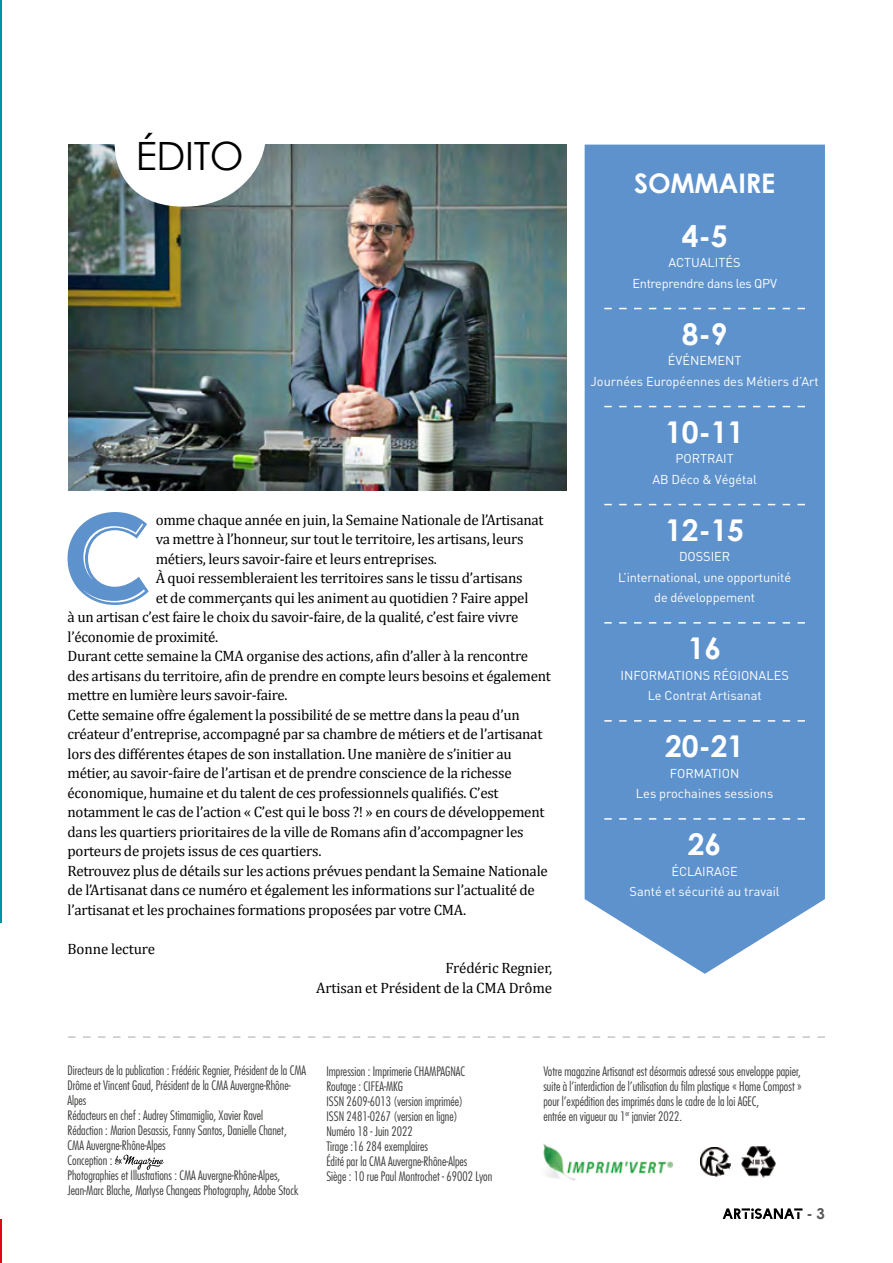
<style>
.page{position:relative;width:893px;height:1263px;background:#fff}
.page>*{position:absolute;margin:0;border:0;box-sizing:border-box;transform-origin:0 0}
.Texte_Lettrine{font:700 126.45px "Town 22 Emboss";color:#5e92cd}
.t1{font:39px "Century Gothic";letter-spacing:-.01em;color:#000}
.t2{font:700 30px "Century Gothic";letter-spacing:-.01em;color:#fff}
.t3{font:700 27px "Century Gothic";letter-spacing:-.01em;color:#fff}
.Texte_Lettrine-2{font:15px/19.5px "Cambria";letter-spacing:-.015em;color:#000}
.t4{font:700 15px "Century Gothic";color:#575756}
.Ours{font:300 condensed 12.75px/15px "Futura";color:#3c3c3b}
.Encadré{font:12.75px/20.2px "DIN";color:#fff;text-align:center}
.Encadré-2{font:12.75px/20.2px "DIN";letter-spacing:-.02em;color:#fff;text-align:center}
</style>
<div class="page">
<hr style="left:0;top:0;width:1px;height:923px;background:#0091a7">
<hr style="left:0;top:1219px;width:1px;height:44px;background:#e30613">
<svg style="left:68px;top:1036px;width:757px;height:2px"></svg>
<svg style="left:115px;top:1155px;width:49px;height:15px"></svg>
<img style="left:543px;top:1143px;width:131px;height:38px">
<img style="left:741px;top:1146px;width:34px;height:32px">
<img style="left:700px;top:1147px;width:30px;height:29px">
<img style="left:68px;top:145px;width:499px;height:345px">
<svg style="left:115px;top:144px;width:151px;height:63px"></svg>
<div style="left:585px;top:145px;width:240px;height:829px;background:#5e92cd"></div>
<svg style="left:604px;top:308px;width:201px;height:1px"></svg>
<svg style="left:604px;top:406px;width:201px;height:1px"></svg>
<svg style="left:604px;top:504px;width:201px;height:1px"></svg>
<svg style="left:604px;top:622px;width:201px;height:2px"></svg>
<svg style="left:604px;top:720px;width:201px;height:2px"></svg>
<svg style="left:604px;top:818px;width:201px;height:2px"></svg>
<svg style="left:723px;top:1208px;width:79px;height:11px"></svg>
<p class="t1" style="left:136px;top:132px;width:109px">ÉDITO</p>
<p class="Texte_Lettrine" style="left:63px;top:486px;width:90px">C</p>
<p class="Texte_Lettrine-2" style="left:156px;top:510px;width:389px">omme chaque année en juin, la Semaine Nationale de l’Artisanat va mettre à l’honneur, sur tout le territoire, les artisans, leurs métiers, leurs savoir-faire et leurs entreprises.</p>
<p class="Texte_Lettrine-2" style="left:156px;top:568px;width:368px">À quoi ressembleraient les territoires sans le tissu d’artisans</p>
<p class="Texte_Lettrine-2" style="left:156px;top:588px;width:374px">et de commerçants qui les animent au quotidien ? Faire appel</p>
<p class="Texte_Lettrine-2" style="left:68px;top:607px;width:453px">à un artisan c’est faire le choix du savoir-faire, de la qualité, c’est faire vivre</p>
<p class="Texte_Lettrine-2" style="left:68px;top:627px;width:152px">l’économie de proximité.</p>
<p class="Texte_Lettrine-2" style="left:68px;top:646px;width:485px">Durant cette semaine la CMA organise des actions, afin d’aller à la rencontre des artisans du territoire, afin de prendre en compte leurs besoins et également mettre en lumière leurs savoir-faire.</p>
<p class="Texte_Lettrine-2" style="left:68px;top:705px;width:478px">Cette semaine offre également la possibilité de se mettre dans la peau d’un créateur d’entreprise, accompagné par sa chambre de métiers et de l’artisanat lors des différentes étapes de son installation. Une manière de s’initier au métier, au savoir-faire de l’artisan et de prendre conscience de la richesse économique, humaine et du talent de ces professionnels qualifiés. C’est notamment le cas de l’action « C’est qui le boss ?! » en cours de développement dans les quartiers prioritaires de la ville de Romans afin d’accompagner les porteurs de projets issus de ces quartiers.</p>
<p class="Texte_Lettrine-2" style="left:68px;top:861px;width:482px">Retrouvez plus de détails sur les actions prévues pendant la Semaine Nationale de l’Artisanat dans ce numéro et également les informations sur l’actualité de l’artisanat et les prochaines formations proposées par votre CMA.</p>
<p class="Texte_Lettrine-2" style="left:68px;top:939px;width:89px">Bonne lecture</p>
<p class="Texte_Lettrine-2" style="left:446px;top:958px;width:108px">Frédéric Regnier,</p>
<p class="Texte_Lettrine-2" style="left:316px;top:978px;width:237px">Artisan et Président de la CMA Drôme</p>
<p class="t3" style="left:634px;top:166px;width:142px">SOMMAIRE</p>
<h5 class="t2" style="left:682px;top:217px;width:47px">4-5</h5>
<p class="Encadré-2" style="left:632px;top:252px;width:146px">ACTUALITÉS<br>Entreprendre dans les QPV</p>
<h5 class="t2" style="left:682px;top:315px;width:47px">8-9</h5>
<p class="Encadré" style="left:591px;top:350px;width:230px">ÉVÉNEMENT<br>Journées Européennes des Métiers d’Art</p>
<h5 class="t2" style="left:665px;top:413px;width:80px">10-11</h5>
<p class="Encadré" style="left:652px;top:448px;width:106px">PORTRAIT<br>AB Déco &amp; Végétal</p>
<h5 class="t2" style="left:665px;top:511px;width:80px">12-15</h5>
<p class="Encadré" style="left:618px;top:546px;width:174px">DOSSIER<br>L’international, une opportunité de développement</p>
<h5 class="t2" style="left:688px;top:630px;width:35px">16</h5>
<p class="Encadré" style="left:620px;top:665px;width:170px">INFORMATIONS RÉGIONALES<br>Le Contrat Artisanat</p>
<h5 class="t2" style="left:665px;top:728px;width:80px">20-21</h5>
<p class="Encadré" style="left:636px;top:763px;width:139px">FORMATION<br>Les prochaines sessions</p>
<h5 class="t2" style="left:688px;top:826px;width:35px">26</h5>
<p class="Encadré" style="left:630px;top:861px;width:152px">ÉCLAIRAGE<br>Santé et sécurité au travail</p>
<p class="Ours" style="left:68px;top:1063px;width:240px">Directeurs de la publication : Frédéric Regnier, Président de la CMA<br>Drôme et Vincent Gaud, Président de la CMA Auvergne-Rhône-<br>Alpes</p>
<p class="Ours" style="left:68px;top:1108px;width:197px">Rédacteurs en chef : Audrey Stimamiglio, Xavier Ravel</p>
<p class="Ours" style="left:68px;top:1123px;width:221px">Rédaction : Marion Desassis, Fanny Santos, Danielle Chanet,<br>CMA Auvergne-Rhône-Alpes</p>
<p class="Ours" style="left:68px;top:1153px;width:46px">Conception :</p>
<p class="Ours" style="left:68px;top:1168px;width:214px">Photographies et Illustrations : CMA Auvergne-Rhône-Alpes,</p>
<p class="Ours" style="left:68px;top:1183px;width:232px">Jean-Marc Blache, Marlyse Changeas Photography, Adobe Stock</p>
<p class="Ours" style="left:326px;top:1063px;width:140px">Impression : Imprimerie CHAMPAGNAC</p>
<p class="Ours" style="left:326px;top:1078px;width:138px">Routage : CIFEA-MKG<br>ISSN 2609-6013 (version imprimée)</p>
<p class="Ours" style="left:326px;top:1108px;width:133px">ISSN 2481-0267 (version en ligne)</p>
<p class="Ours" style="left:326px;top:1123px;width:88px">Numéro 18 - Juin 2022</p>
<p class="Ours" style="left:326px;top:1138px;width:103px">Tirage :16 284 exemplaires</p>
<p class="Ours" style="left:326px;top:1153px;width:168px">Édité par la CMA Auvergne-Rhône-Alpes<br>Siège : 10 rue Paul Montrochet - 69002 Lyon</p>
<p class="Ours" style="left:543px;top:1063px;width:260px">Votre magazine Artisanat est désormais adressé sous enveloppe papier, suite à l’interdiction de l’utilisation du film plastique « Home Compost » pour l’expédition des imprimés dans le cadre de la loi AGEC,<br>entrée en vigueur au 1<sup>er</sup> janvier 2022.</p>
<p class="t4" style="left:806px;top:1204px;width:20px">- 3</p>
</div>
